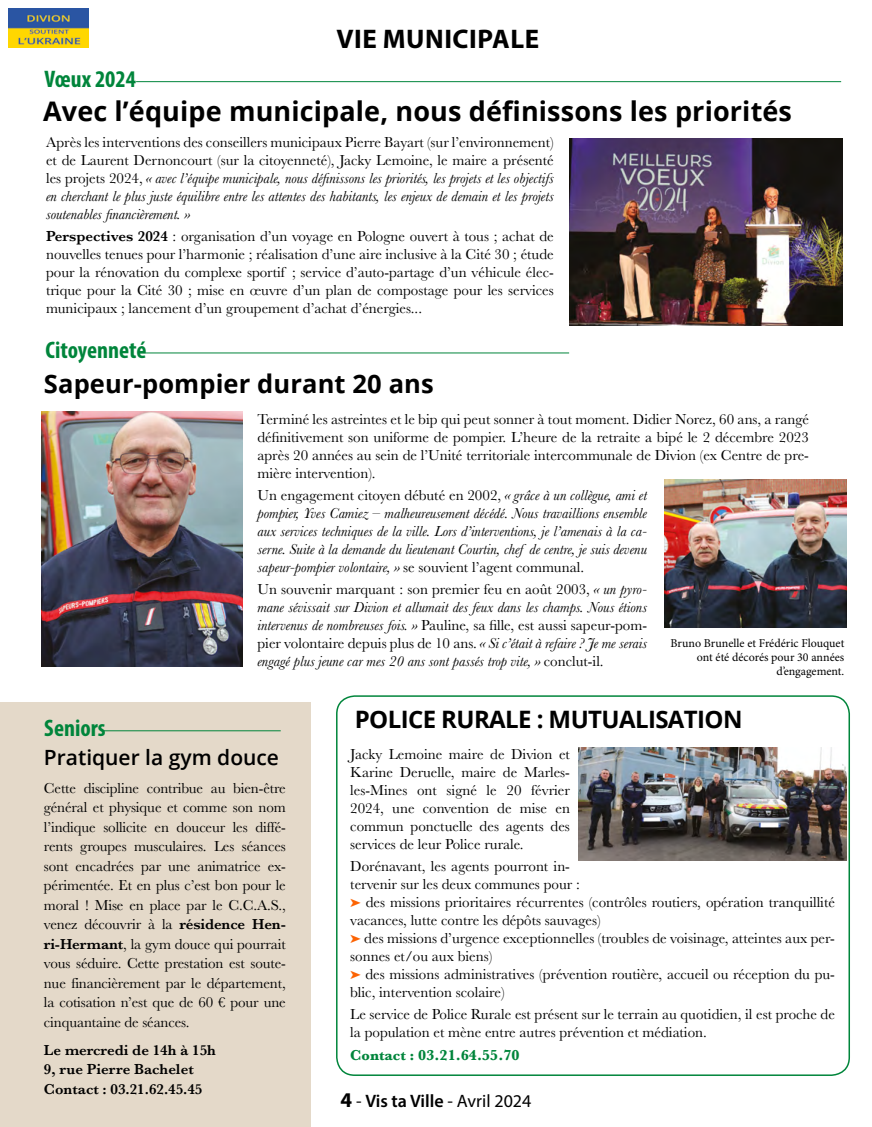
<style>
.page{position:relative;width:872px;height:1127px;background:#fff}
.page>*{position:absolute;margin:0;border:0;box-sizing:border-box;transform-origin:0 0}
.t1{font:700 27px "Open Sans";letter-spacing:.005em;color:#000}
.t2{font:700 27px "Myriad Pro";letter-spacing:.02em;color:#000}
.t3{font:700 25.5px "Open Sans";letter-spacing:.005em;color:#000}
.t4{font:700 condensed 24px "Myriad Pro";color:#00853b}
.t5{font:700 24px "Open Sans";letter-spacing:-.025em;color:#000}
.t6{font:600 21px "Open Sans";color:#000}
.t7{font:18px "Myriad Pro";color:#000}
.t8{font:15px/18px "Baskerville";color:#000;text-align:justify}
.t9{font:italic 15px/18px "Baskerville";color:#000;text-align:justify}
.t10{font:600 15px/19.5px "Baskerville";color:#000}
.t11{font:700 15px "Baskerville";color:#00853b}
.t12{font:12px/14.4px "Minion Pro";color:#000;text-align:right}
.s1{font-style:normal}
.s2{font-weight:600}
.s3{color:#fc6303}
.s4{font-weight:700;font-size:21px}
</style>
<div class="page">
<div style="left:0;top:703px;width:310px;height:424px;background:#e4d9c9"></div>
<img style="left:570px;top:138px;width:272px;height:187px">
<hr style="left:136px;top:81px;width:705px;height:1px;background:#00853b">
<hr style="left:103px;top:730px;width:178px;height:1px;background:#00853b">
<img style="left:9px;top:9px;width:79px;height:39px">
<div style="left:336px;top:695px;width:514px;height:381px;border:2px solid #00853b;border-radius:18px"></div>
<img style="left:578px;top:747px;width:268px;height:113px">
<hr style="left:138px;top:353px;width:431px;height:1px;background:#00853b">
<img style="left:664px;top:480px;width:182px;height:148px">
<img style="left:41px;top:411px;width:201px;height:255px">
<h3 class="t4" style="left:44px;top:64px;width:93px">Vœux 2024</h3>
<h1 class="t2" style="left:336px;top:21px;width:204px">VIE MUNICIPALE</h1>
<h1 class="t1" style="left:43px;top:92px;width:750px">Avec l’équipe municipale, nous définissons les priorités</h1>
<p class="t9" style="left:46px;top:133px;width:509px"><span class="s1">Après les interventions des conseillers municipaux Pierre Bayart (sur l’environnement) et de Laurent Dernoncourt (sur la citoyenneté), Jacky Lemoine, le maire a présenté les projets 2024,</span> « avec l’équipe municipale, nous définissons les priorités, les projets et les objectifs en cherchant le plus juste équilibre entre les attentes des habitants, les enjeux de demain et les projets soutenables financièrement. »</p>
<p class="t8" style="left:46px;top:228px;width:509px"><span class="s2">Perspectives 2024</span> : organisation d’un voyage en Pologne ouvert à tous ; achat de nouvelles tenues pour l’harmonie ; réalisation d’une aire inclusive à la Cité 30 ; étude pour la rénovation du complexe sportif ; service d’auto-partage d’un véhicule élec&shy;trique pour la Cité 30 ; mise en œuvre d’un plan de compostage pour les services municipaux ; lancement d’un groupement d’achat d’énergies...</p>
<h3 class="t4" style="left:46px;top:335px;width:102px">Citoyenneté</h3>
<h2 class="t3" style="left:44px;top:366px;width:391px">Sapeur-pompier durant 20 ans</h2>
<p class="t8" style="left:257px;top:410px;width:553px">Terminé les astreintes et le bip qui peut sonner à tout moment. Didier Norez, 60 ans, a rangé définitivement son uniforme de pompier. L’heure de la retraite a bipé le 2 décembre 2023 après 20 années au sein de l’Unité territoriale intercommunale de Divion (ex Centre de pre&shy;mière intervention).</p>
<p class="t9" style="left:257px;top:486px;width:391px"><span class="s1">Un engagement citoyen débuté en 2002,</span> « grâce à un collègue, ami et pompier, Yves Camiez – malheureusement décédé. Nous travaillions ensemble aux services techniques de la ville. Lors d’interventions, je l’amenais à la ca&shy;serne. Suite à la demande du lieutenant Courtin, chef de centre, je suis devenu sapeur-pompier volontaire, » <span class="s1">se souvient l’agent communal.</span></p>
<p class="t9" style="left:257px;top:580px;width:391px"><span class="s1">Un souvenir marquant : son premier feu en août 2003,</span> « un pyro&shy;mane sévissait sur Divion et allumait des feux dans les champs. Nous étions intervenus de nombreuses fois. » <span class="s1">Pauline, sa fille, est aussi sapeur-pom&shy;pier volontaire depuis plus de 10 ans.</span> « Si c’était à refaire ? Je me serais engagé plus jeune car mes 20 ans sont passés trop vite, » <span class="s1">conclut-il.</span></p>
<p class="t12" style="left:670px;top:636px;width:175px">Bruno Brunelle et Frédéric Flouquet ont été décorés pour 30 années d’engagement.</p>
<h3 class="t4" style="left:44px;top:713px;width:63px">Seniors</h3>
<h3 class="t6" style="left:44px;top:742px;width:236px">Pratiquer la gym douce</h3>
<p class="t8" style="left:44px;top:778px;width:243px;line-height:19.5px">Cette discipline contribue au bien-être général et physique et comme son nom l’indique sollicite en douceur les diffé&shy;rents groupes musculaires. Les séances sont encadrées par une animatrice ex&shy;périmentée. Et en plus c’est bon pour le moral ! Mise en place par le C.C.A.S., venez découvrir à la <span class="s2">résidence Hen&shy;ri-Hermant</span>, la gym douce qui pourrait vous séduire. Cette prestation est soute&shy;nue financièrement par le département, la cotisation n’est que de 60 € pour une cinquantaine de séances.</p>
<p class="t10" style="left:44px;top:1040px;width:173px">Le mercredi de 14h à 15h<br>9, rue Pierre Bachelet<br>Contact : 03.21.62.45.45</p>
<h3 class="t5" style="left:355px;top:702px;width:389px">POLICE RURALE : MUTUALISATION</h3>
<p class="t8" style="left:350px;top:745px;width:221px">Jacky Lemoine maire de Divion et Karine Deruelle, maire de Marles&shy;les-Mines ont signé le 20 février 2024, une convention de mise en commun ponctuelle des agents des services de leur Police rurale.</p>
<p class="t8" style="left:350px;top:857px;width:486px;text-align:left">Dorénavant, les agents pourront in-<br>tervenir sur les deux communes pour :<br><span class="s3">➤</span> des missions prioritaires récurrentes (contrôles routiers, opération tranquillité vacances, lutte contre les dépôts sauvages)<br><span class="s3">➤</span> des missions d’urgence exceptionnelles (troubles de voisinage, atteintes aux per&shy;sonnes et/ou aux biens)<br><span class="s3">➤</span> des missions administratives (prévention routière, accueil ou réception du pu&shy;blic, intervention scolaire)</p>
<p class="t8" style="left:350px;top:1005px;width:486px">Le service de Police Rurale est présent sur le terrain au quotidien, il est proche de la population et mène entre autres prévention et médiation.</p>
<p class="t11" style="left:350px;top:1044px;width:171px">Contact : 03.21.64.55.70</p>
<p class="t7" style="left:340px;top:1089px;width:192px"><span class="s4">4</span> - <span class="s2">Vis ta Ville</span> - Avril 2024</p>
</div>
